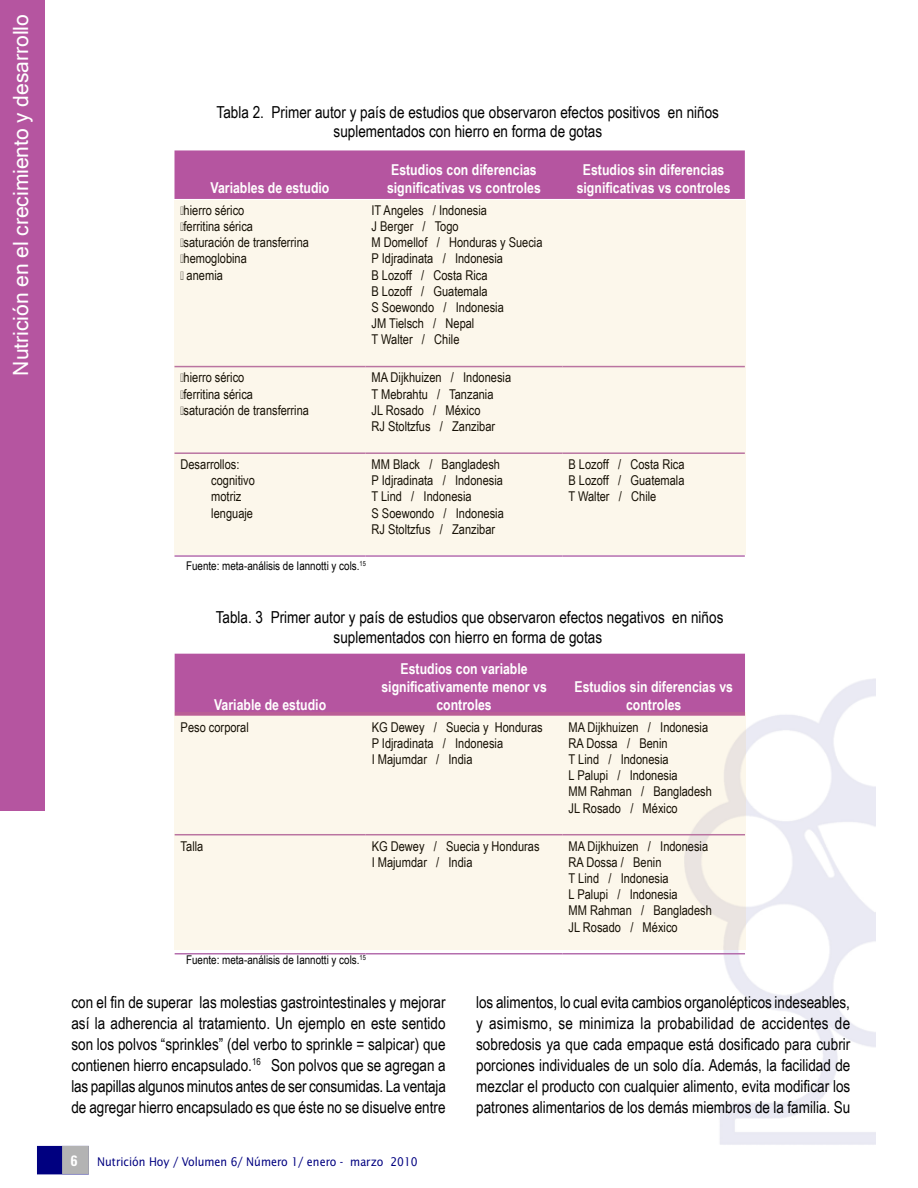
<style>
.page{position:relative;width:918px;height:1188px;background:#fff}
.page>*{position:absolute;margin:0;border:0;box-sizing:border-box;transform-origin:0 0}
.t1{font:21px "Microsoft Sans Serif";color:#fff}
.t2{font:16.5px/21px "Arial Narrow";color:#000;text-align:center}
.t3{font:700 15px/18px "Arial Narrow";color:#fff}
.t4{font:700 15px/18px "Arial Narrow";color:#fffffd;text-align:center}
.t5{font:700 15px "Arial Narrow";color:#fffefe}
.t6{font:700 condensed 15px "Univers";color:#fff}
.t7{font:13.5px/16.2px "Arial Narrow";color:#000}
.t8{font:12px "Arial Narrow";color:#000}
.t9{font:12px "Lucida Sans";color:#000080;scale:.9 1}
</style>
<div class="page">
<div style="left:0;top:0;width:44px;height:810px;background:#b555a0"></div>
<div style="left:37px;top:1146px;width:52px;height:28px;background:#000080"></div>
<div style="left:62px;top:1146px;width:27px;height:28px;background:#b3b3b3;border:2px solid #b3b3b3"></div>
<img style="left:720px;top:678px;width:155px;height:467px">
<div style="left:174px;top:150px;width:571px;height:49px;background:#b555a0"></div>
<hr style="left:174px;top:452px;width:192px;height:2px;background:#b56ead">
<hr style="left:174px;top:555px;width:192px;height:2px;background:#b56ead">
<hr style="left:366px;top:555px;width:196px;height:2px;background:#b56ead">
<hr style="left:562px;top:555px;width:183px;height:2px;background:#b56ead">
<hr style="left:174px;top:366px;width:192px;height:1px;background:#b56ead">
<div style="left:175px;top:200px;width:571px;height:354px;background:#fcf7eb"></div>
<div style="left:175px;top:654px;width:570px;height:59px;background:#b555a0"></div>
<hr style="left:175px;top:953px;width:191px;height:2px;background:#b56ead">
<hr style="left:366px;top:953px;width:197px;height:2px;background:#b56ead">
<hr style="left:563px;top:953px;width:182px;height:2px;background:#b56ead">
<div style="left:174px;top:713px;width:572px;height:237px;background:#fcf7eb"></div>
<h1 class="t1" style="left:9px;top:376px;width:363px;rotate:-90deg">Nutrición en el crecimiento y desarrollo</h1>
<p class="t2" style="left:217px;top:102px;width:504px;line-height:19.8px">Tabla 2. Primer autor y país de estudios que observaron efectos positivos en niños suplementados con hierro en forma de gotas</p>
<p class="t5" style="left:211px;top:179px;width:120px">Variables de estudio</p>
<p class="t3" style="left:387px;top:161px;width:155px">Estudios con diferencias significativas vs controles</p>
<p class="t4" style="left:577px;top:161px;width:155px">Estudios sin diferencias significativas vs controles</p>
<p class="t7" style="left:180px;top:202px;width:130px">↑hierro sérico<br>↑ferritina sérica ↑saturación de transferrina ↑hemoglobina<br>↓ anemia</p>
<p class="t7" style="left:372px;top:202px;width:173px">IT Angeles / Indonesia<br>J Berger / Togo<br>M Domellof / Honduras y Suecia<br>P Idjradinata / Indonesia<br>B Lozoff / Costa Rica<br>B Lozoff / Guatemala<br>S Soewondo / Indonesia<br>JM Tielsch / Nepal<br>T Walter / Chile</p>
<p class="t7" style="left:180px;top:370px;width:130px">↑hierro sérico<br>↑ferritina sérica ↑saturación de transferrina</p>
<p class="t7" style="left:372px;top:370px;width:141px">MA Dijkhuizen / Indonesia<br>T Mebrahtu / Tanzania<br>JL Rosado / México<br>RJ Stoltzfus / Zanzibar</p>
<p class="t7" style="left:211px;top:456px;width:45px;text-indent:-31px">Desarrollos: cognitivo motriz lenguaje</p>
<p class="t7" style="left:372px;top:456px;width:134px">MM Black / Bangladesh<br>P Idjradinata / Indonesia<br>T Lind / Indonesia<br>S Soewondo / Indonesia<br>RJ Stoltzfus / Zanzibar</p>
<p class="t7" style="left:568px;top:456px;width:118px;text-align:justify">B Lozoff / Costa Rica B Lozoff / Guatemala T Walter / Chile</p>
<p class="t8" style="left:186px;top:559px;width:181px">Fuente: meta-análisis de Iannotti y cols.<sup>15</sup></p>
<p class="t2" style="left:216px;top:607px;width:509px;line-height:19.8px">Tabla. 3 Primer autor y país de estudios que observaron efectos negativos en niños suplementados con hierro en forma de gotas</p>
<p class="t5" style="left:214px;top:696px;width:114px">Variable de estudio</p>
<p class="t3" style="left:381px;top:659px;width:167px;text-align:center">Estudios con variable significativamente menor vs controles</p>
<p class="t4" style="left:574px;top:677px;width:160px">Estudios sin diferencias vs controles</p>
<p class="t7" style="left:181px;top:719px;width:70px">Peso corporal</p>
<p class="t7" style="left:372px;top:719px;width:173px">KG Dewey / Suecia y Honduras<br>P Idjradinata / Indonesia<br>I Majumdar / India</p>
<p class="t7" style="left:569px;top:719px;width:145px">MA Dijkhuizen / Indonesia<br>RA Dossa / Benin<br>T Lind / Indonesia<br>L Palupi / Indonesia<br>MM Rahman / Bangladesh<br>JL Rosado / México</p>
<p class="t7" style="left:181px;top:838px;width:24px">Talla</p>
<p class="t7" style="left:372px;top:838px;width:169px">KG Dewey / Suecia y Honduras<br>I Majumdar / India</p>
<p class="t7" style="left:569px;top:838px;width:145px">MA Dijkhuizen / Indonesia<br>RA Dossa / Benin<br>T Lind / Indonesia<br>L Palupi / Indonesia<br>MM Rahman / Bangladesh<br>JL Rosado / México</p>
<p class="t8" style="left:186px;top:952px;width:181px">Fuente: meta-análisis de Iannotti y cols.<sup>15</sup></p>
<p class="t2" style="left:71px;top:991px;width:376px;text-align:justify">con el fin de superar las molestias gastrointestinales y mejorar así la adherencia al tratamiento. Un ejemplo en este sentido son los polvos “sprinkles” (del verbo to sprinkle = salpicar) que contienen hierro encapsulado.<sup>16</sup> Son polvos que se agregan a las papillas algunos minutos antes de ser consumidas. La ventaja de agregar hierro encapsulado es que éste no se disuelve entre</p>
<p class="t2" style="left:476px;top:991px;width:376px;text-align:justify">los alimentos, lo cual evita cambios organolépticos indeseables, y asimismo, se minimiza la probabilidad de accidentes de sobredosis ya que cada empaque está dosificado para cubrir porciones individuales de un solo día. Además, la facilidad de mezclar el producto con cualquier alimento, evita modificar los patrones alimentarios de los demás miembros de la familia. Su</p>
<p class="t6" style="left:71px;top:1152px;width:8px">6</p>
<p class="t9" style="left:97px;top:1155px;width:358px">Nutrición Hoy / Volumen 6/ Número 1/ enero - marzo 2010</p>
</div>
